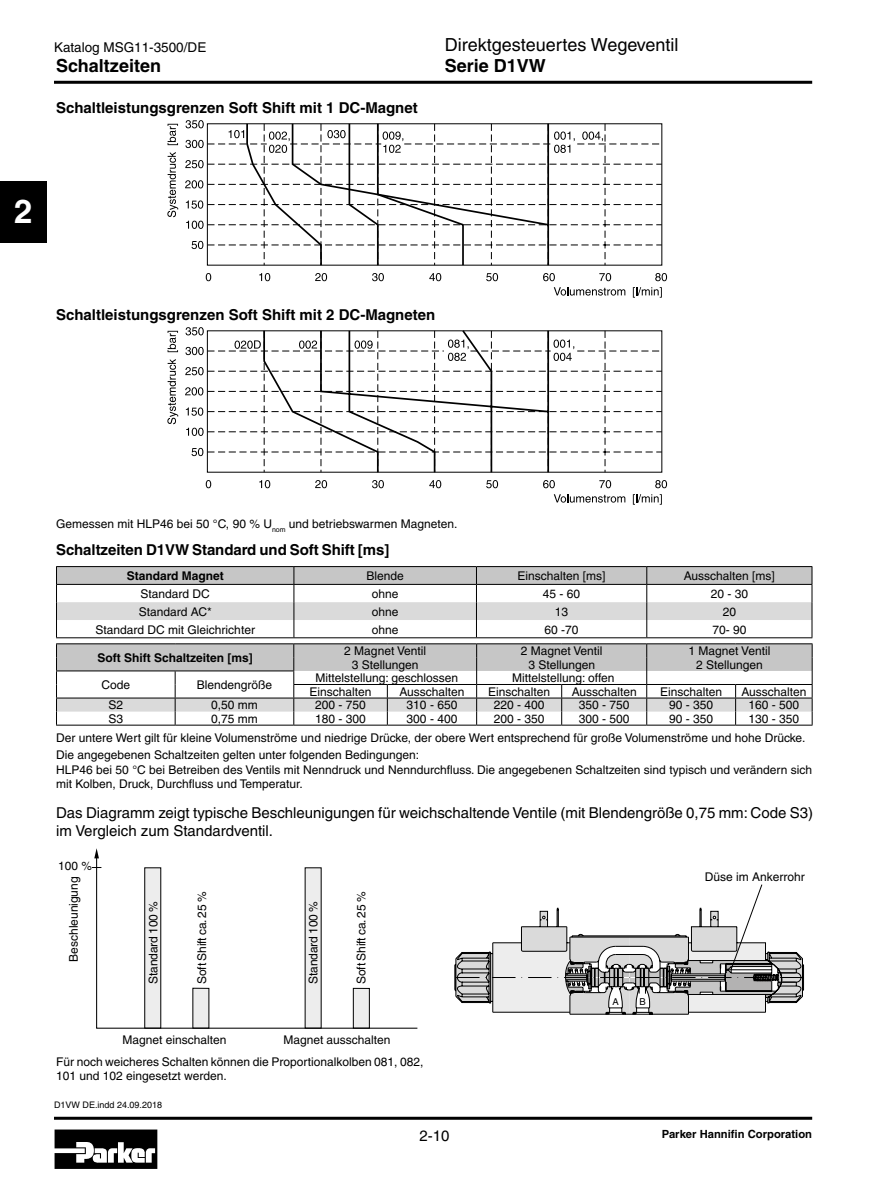
<style>
.page{position:relative;width:893px;height:1188px;background:#fff}
.page>*{position:absolute;margin:0;border:0;box-sizing:border-box;transform-origin:0 0}
.t1{font:700 33px "Helvetica";color:#fff}
.t2{font:18px "Helvetica";color:#000}
.t3{font:700 18px "Helvetica";color:#000}
.Helv_10P{font:700 15px "Helvetica";color:#000}
.t4{font:15px/18px "Helvetica";color:#000}
.t5{font:13.5px "Helvetica";color:#000}
.Helv_10P-2{font:12px/14.4px "Helvetica";color:#000}
.Technische_Daten{font:12px/14.4px "Helvetica";color:#000}
.t6{font:700 12px "Helvetica";color:#000}
.t7{font:11.85px "Helvetica";color:#000}
.t8{font:700 11.25px "Helvetica";color:#000}
.t9{font:9.45px "Helvetica";color:#000}
.t10{font:9px "Helvetica";color:#000}
</style>
<div class="page">
<div style="left:0;top:181px;width:47px;height:61px;background:#000"></div>
<hr style="left:54px;top:1117px;width:758px;height:3px;background:#000">
<hr style="left:54px;top:81px;width:758px;height:3px;background:#000">
<svg style="left:55px;top:1130px;width:102px;height:39px"></svg>
<svg style="left:206px;top:273px;width:5px;height:8px"></svg>
<svg style="left:315px;top:273px;width:12px;height:8px"></svg>
<svg style="left:259px;top:273px;width:11px;height:8px"></svg>
<svg style="left:372px;top:273px;width:12px;height:8px"></svg>
<svg style="left:429px;top:273px;width:12px;height:8px"></svg>
<svg style="left:486px;top:273px;width:12px;height:8px"></svg>
<svg style="left:543px;top:273px;width:12px;height:8px"></svg>
<svg style="left:599px;top:273px;width:12px;height:8px"></svg>
<svg style="left:655px;top:273px;width:12px;height:8px"></svg>
<svg style="left:167px;top:152px;width:11px;height:65px"></svg>
<svg style="left:168px;top:124px;width:10px;height:21px"></svg>
<svg style="left:554px;top:287px;width:71px;height:9px"></svg>
<svg style="left:633px;top:287px;width:29px;height:11px"></svg>
<svg style="left:185px;top:120px;width:477px;height:146px"></svg>
<svg style="left:206px;top:480px;width:5px;height:8px"></svg>
<svg style="left:315px;top:480px;width:12px;height:8px"></svg>
<svg style="left:259px;top:480px;width:11px;height:8px"></svg>
<svg style="left:372px;top:480px;width:12px;height:8px"></svg>
<svg style="left:429px;top:480px;width:12px;height:8px"></svg>
<svg style="left:486px;top:480px;width:12px;height:8px"></svg>
<svg style="left:543px;top:480px;width:12px;height:8px"></svg>
<svg style="left:599px;top:480px;width:12px;height:8px"></svg>
<svg style="left:655px;top:480px;width:12px;height:8px"></svg>
<svg style="left:167px;top:359px;width:11px;height:65px"></svg>
<svg style="left:168px;top:331px;width:10px;height:21px"></svg>
<svg style="left:554px;top:494px;width:71px;height:9px"></svg>
<svg style="left:633px;top:494px;width:29px;height:11px"></svg>
<svg style="left:185px;top:327px;width:477px;height:146px"></svg>
<svg style="left:96px;top:858px;width:322px;height:171px"></svg>
<svg style="left:94px;top:848px;width:5px;height:10px"></svg>
<hr style="left:56px;top:643px;width:119px;height:1px;background:#000">
<hr style="left:175px;top:643px;width:119px;height:1px;background:#000">
<hr style="left:294px;top:643px;width:93px;height:1px;background:#000">
<hr style="left:387px;top:643px;width:90px;height:1px;background:#000">
<hr style="left:477px;top:643px;width:85px;height:1px;background:#000">
<hr style="left:562px;top:643px;width:85px;height:1px;background:#000">
<hr style="left:647px;top:643px;width:89px;height:1px;background:#000">
<hr style="left:736px;top:643px;width:76px;height:1px;background:#000">
<svg style="left:56px;top:644px;width:757px;height:81px"></svg>
<hr style="left:56px;top:725px;width:119px;height:1px;background:#000">
<hr style="left:175px;top:725px;width:119px;height:1px;background:#000">
<hr style="left:294px;top:725px;width:93px;height:1px;background:#000">
<hr style="left:387px;top:725px;width:90px;height:1px;background:#000">
<hr style="left:477px;top:725px;width:85px;height:1px;background:#000">
<hr style="left:562px;top:725px;width:85px;height:1px;background:#000">
<hr style="left:647px;top:725px;width:89px;height:1px;background:#000">
<hr style="left:736px;top:725px;width:76px;height:1px;background:#000">
<hr style="left:56px;top:566px;width:238px;height:1px;background:#000">
<hr style="left:294px;top:566px;width:182px;height:1px;background:#000">
<hr style="left:476px;top:566px;width:171px;height:1px;background:#000">
<hr style="left:647px;top:566px;width:165px;height:1px;background:#000">
<svg style="left:56px;top:567px;width:757px;height:70px"></svg>
<hr style="left:56px;top:637px;width:238px;height:1px;background:#000">
<hr style="left:294px;top:637px;width:182px;height:1px;background:#000">
<hr style="left:476px;top:637px;width:171px;height:1px;background:#000">
<hr style="left:647px;top:637px;width:165px;height:1px;background:#000">
<hr style="left:56px;top:584px;width:238px;height:1px;background:#000">
<hr style="left:294px;top:584px;width:182px;height:1px;background:#000">
<hr style="left:476px;top:584px;width:171px;height:1px;background:#000">
<hr style="left:647px;top:584px;width:165px;height:1px;background:#000">
<svg style="left:454px;top:884px;width:351px;height:131px"></svg>
<p class="t5" style="left:54px;top:39px;width:154px">Katalog MSG11-3500/DE</p>
<p class="t3" style="left:56px;top:55px;width:107px">Schaltzeiten</p>
<p class="Helv_10P" style="left:56px;top:98px;width:363px">Schaltleistungsgrenzen Soft Shift mit 1 DC-Magnet</p>
<h2 class="t2" style="left:445px;top:34px;width:235px">Direktgesteuertes Wegeventil</h2>
<h2 class="t3" style="left:445px;top:55px;width:103px">Serie D1VW</h2>
<h1 class="t1" style="left:14px;top:192px;width:20px">2</h1>
<p class="Helv_10P" style="left:56px;top:305px;width:381px">Schaltleistungsgrenzen Soft Shift mit 2 DC-Magneten</p>
<p class="Helv_10P-2" style="left:56px;top:517px;width:403px">Gemessen mit HLP46 bei 50 °C, 90 % U<sub>nom</sub> und betriebswarmen Magneten.</p>
<p class="Helv_10P" style="left:56px;top:540px;width:335px">Schaltzeiten D1VW Standard und Soft Shift [ms]</p>
<p class="t6" style="left:127px;top:569px;width:98px">Standard Magnet</p>
<p class="Helv_10P-2" style="left:366px;top:569px;width:39px">Blende</p>
<p class="Helv_10P-2" style="left:518px;top:569px;width:90px">Einschalten [ms]</p>
<p class="Helv_10P-2" style="left:684px;top:569px;width:93px">Ausschalten [ms]</p>
<p class="Helv_10P-2" style="left:141px;top:587px;width:71px">Standard DC</p>
<p class="Helv_10P-2" style="left:372px;top:587px;width:28px">ohne</p>
<p class="Helv_10P-2" style="left:543px;top:587px;width:39px">45 - 60</p>
<p class="Helv_10P-2" style="left:711px;top:587px;width:39px">20 - 30</p>
<p class="Helv_10P-2" style="left:139px;top:604px;width:75px">Standard AC*</p>
<p class="Helv_10P-2" style="left:372px;top:604px;width:28px">ohne</p>
<p class="Helv_10P-2" style="left:555px;top:604px;width:15px">13</p>
<p class="Helv_10P-2" style="left:723px;top:604px;width:15px">20</p>
<p class="Helv_10P-2" style="left:95px;top:622px;width:161px">Standard DC mit Gleichrichter</p>
<p class="Helv_10P-2" style="left:372px;top:622px;width:28px">ohne</p>
<p class="Helv_10P-2" style="left:545px;top:622px;width:36px">60 -70</p>
<p class="Helv_10P-2" style="left:712px;top:622px;width:36px">70- 90</p>
<p class="t6" style="left:97px;top:650px;width:157px">Soft Shift Schaltzeiten [ms]</p>
<p class="Helv_10P-2" style="left:101px;top:678px;width:30px">Code</p>
<p class="Helv_10P-2" style="left:197px;top:678px;width:77px">Blendengröße</p>
<p class="Helv_10P-2" style="left:344px;top:644px;width:83px">2 Magnet Ventil</p>
<p class="Helv_10P-2" style="left:521px;top:644px;width:83px">2 Magnet Ventil</p>
<p class="Helv_10P-2" style="left:688px;top:644px;width:83px">1 Magnet Ventil</p>
<p class="Helv_10P-2" style="left:352px;top:657px;width:68px">3 Stellungen</p>
<p class="Helv_10P-2" style="left:528px;top:657px;width:68px">3 Stellungen</p>
<p class="Helv_10P-2" style="left:696px;top:657px;width:68px">2 Stellungen</p>
<p class="Helv_10P-2" style="left:315px;top:671px;width:144px">Mittelstellung: geschlossen</p>
<p class="Helv_10P-2" style="left:512px;top:671px;width:104px">Mittelstellung: offen</p>
<p class="Helv_10P-2" style="left:310px;top:684px;width:64px">Einschalten</p>
<p class="Helv_10P-2" style="left:399px;top:684px;width:67px">Ausschalten</p>
<p class="Helv_10P-2" style="left:488px;top:684px;width:64px">Einschalten</p>
<p class="Helv_10P-2" style="left:572px;top:684px;width:67px">Ausschalten</p>
<p class="Helv_10P-2" style="left:660px;top:684px;width:64px">Einschalten</p>
<p class="Helv_10P-2" style="left:741px;top:684px;width:67px">Ausschalten</p>
<p class="Helv_10P-2" style="left:108px;top:698px;width:16px">S2</p>
<p class="Helv_10P-2" style="left:211px;top:698px;width:48px">0,50 mm</p>
<p class="Helv_10P-2" style="left:315px;top:698px;width:52px">200 - 750</p>
<p class="Helv_10P-2" style="left:407px;top:698px;width:52px">310 - 650</p>
<p class="Helv_10P-2" style="left:494px;top:698px;width:52px">220 - 400</p>
<p class="Helv_10P-2" style="left:579px;top:698px;width:52px">350 - 750</p>
<p class="Helv_10P-2" style="left:669px;top:698px;width:46px">90 - 350</p>
<p class="Helv_10P-2" style="left:748px;top:698px;width:52px">160 - 500</p>
<p class="Helv_10P-2" style="left:108px;top:712px;width:16px">S3</p>
<p class="Helv_10P-2" style="left:211px;top:712px;width:48px">0,75 mm</p>
<p class="Helv_10P-2" style="left:315px;top:712px;width:52px">180 - 300</p>
<p class="Helv_10P-2" style="left:407px;top:712px;width:52px">300 - 400</p>
<p class="Helv_10P-2" style="left:494px;top:712px;width:52px">200 - 350</p>
<p class="Helv_10P-2" style="left:579px;top:712px;width:52px">300 - 500</p>
<p class="Helv_10P-2" style="left:669px;top:712px;width:46px">90 - 350</p>
<p class="Helv_10P-2" style="left:748px;top:712px;width:52px">130 - 350</p>
<p class="Helv_10P-2" style="left:56px;top:731px;width:751px">Der untere Wert gilt für kleine Volumenströme und niedrige Drücke, der obere Wert entsprechend für große Volumenströme und hohe Drücke.</p>
<p class="Helv_10P-2" style="left:56px;top:748px;width:365px">Die angegebenen Schaltzeiten gelten unter folgenden Bedingungen:</p>
<p class="Helv_10P-2" style="left:56px;top:762px;width:758px">HLP46 bei 50 °C bei Betreiben des Ventils mit Nenndruck und Nenndurchfluss. Die angegebenen Schaltzeiten sind typisch und verändern sich mit Kolben, Druck, Durchfluss und Temperatur.</p>
<p class="t4" style="left:56px;top:803px;width:758px">Das Diagramm zeigt typische Beschleunigungen für weichschaltende Ventile (mit Blendengröße 0,75 mm: Code S3) im Vergleich zum Standardventil.</p>
<p class="t7" style="left:58px;top:859px;width:35px">100 %</p>
<p class="Helv_10P-2" style="left:66px;top:962px;width:87px;rotate:-90deg">Beschleunigung</p>
<p class="Helv_10P-2" style="left:146px;top:984px;width:84px;rotate:-90deg">Standard 100 %</p>
<p class="Helv_10P-2" style="left:195px;top:984px;width:94px;rotate:-90deg">Soft Shift ca. 25 %</p>
<p class="Helv_10P-2" style="left:306px;top:984px;width:84px;rotate:-90deg">Standard 100 %</p>
<p class="Helv_10P-2" style="left:354px;top:984px;width:94px;rotate:-90deg">Soft Shift ca. 25 %</p>
<p class="Helv_10P-2" style="left:123px;top:1033px;width:105px">Magnet einschalten</p>
<p class="Helv_10P-2" style="left:283px;top:1033px;width:109px">Magnet ausschalten</p>
<p class="Technische_Daten" style="left:56px;top:1054px;width:369px">Für noch weicheres Schalten können die Proportionalkolben 081, 082,<br>101 und 102 eingesetzt werden.</p>
<p class="t10" style="left:54px;top:1100px;width:110px">D1VW DE.indd 24.09.2018</p>
<p class="t4" style="left:420px;top:1126px;width:32px">2-10</p>
<p class="t9" style="left:613px;top:997px;width:8px">A</p>
<p class="t9" style="left:639px;top:997px;width:8px">B</p>
<p class="Helv_10P-2" style="left:705px;top:869px;width:101px">Düse im Ankerrohr</p>
<p class="t8" style="left:662px;top:1127px;width:152px">Parker Hannifin Corporation</p>
</div>
